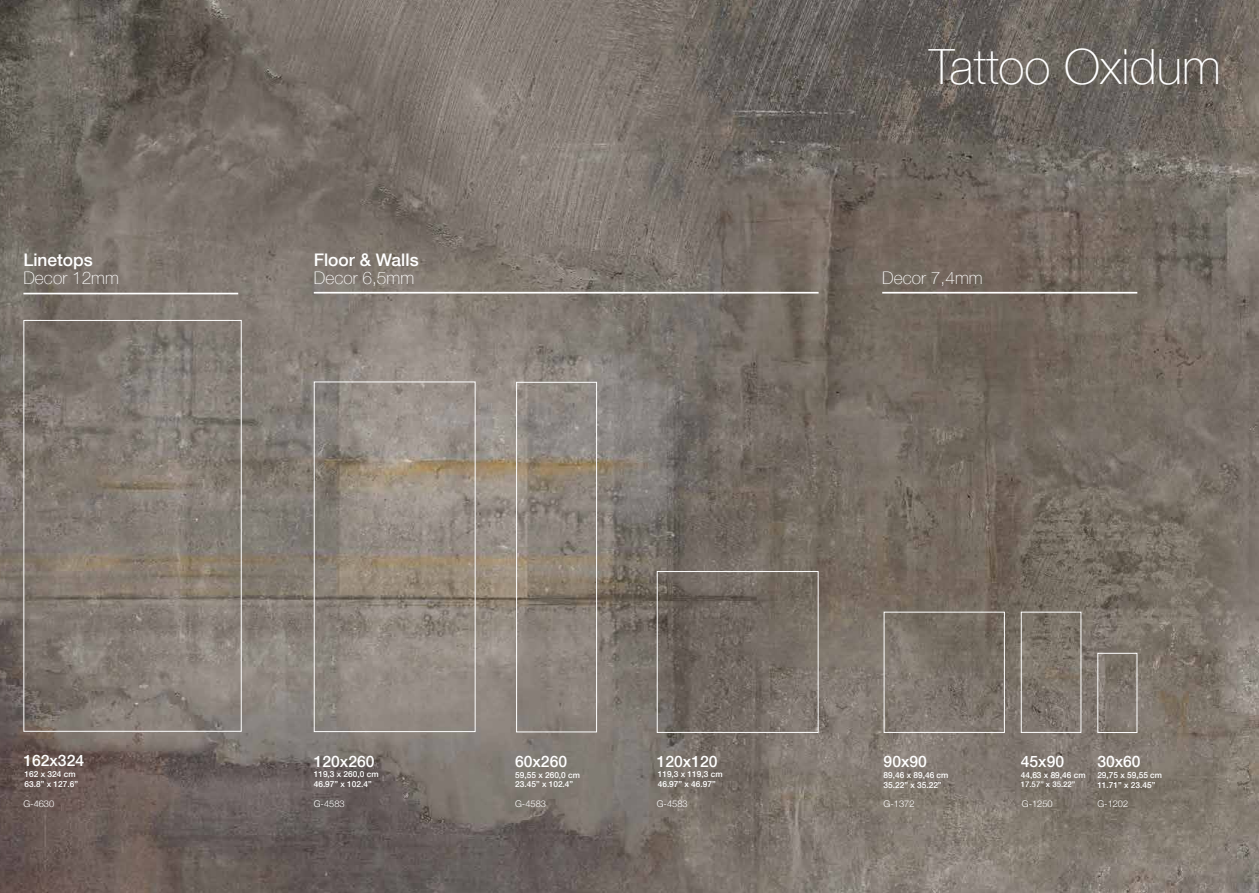
<style>
.page{position:relative;width:1259px;height:893px;background:#fff}
.page>*{position:absolute;margin:0;border:0;box-sizing:border-box;transform-origin:0 0}
.t1{font:100 48.6px "Helvetica Neue";color:#fff}
.t2{font:100 17.4px "Helvetica Neue";color:#fff}
.t3{font:500 17.4px "Helvetica Neue";color:#fff}
.t4{font:500 15.75px "Helvetica Neue";color:#fff}
.t5{font:300 9.3px "Helvetica Neue";color:#fff}
.t6{font:500 8.25px/9.9px "Helvetica Neue";color:#fff}
.t7{font:500 7.8px "Helvetica Neue";color:#fff}
</style>
<div class="page">
<img style="left:0;top:0;width:1259px;height:893px">
<div style="left:23px;top:320px;width:219px;height:412px;border:1px solid #fff"></div>
<div style="left:314px;top:381px;width:161px;height:351px;border:1px solid #fff"></div>
<div style="left:516px;top:382px;width:81px;height:350px;border:1px solid #fff"></div>
<div style="left:657px;top:571px;width:161px;height:162px;border:1px solid #fff"></div>
<hr style="left:23px;top:293px;width:215px;height:1px;background:#fff">
<hr style="left:314px;top:292px;width:504px;height:2px;background:#fff">
<hr style="left:882px;top:292px;width:255px;height:2px;background:#fff">
<div style="left:1020px;top:612px;width:61px;height:121px;border:1px solid #fff"></div>
<div style="left:883px;top:612px;width:122px;height:121px;border:1px solid #fff"></div>
<div style="left:1097px;top:653px;width:40px;height:80px;border:1px solid #fff"></div>
<h1 class="t1" style="left:929px;top:29px;width:293px">Tattoo Oxidum</h1>
<h2 class="t3" style="left:23px;top:249px;width:71px">Linetops</h2>
<h2 class="t3" style="left:314px;top:249px;width:106px">Floor &amp; Walls</h2>
<h2 class="t2" style="left:23px;top:265px;width:97px">Decor 12mm</h2>
<h2 class="t2" style="left:314px;top:264px;width:102px">Decor 6,5mm</h2>
<h2 class="t2" style="left:882px;top:265px;width:102px">Decor 7,4mm</h2>
<h3 class="t4" style="left:23px;top:751px;width:62px">162x324</h3>
<p class="t6" style="left:25px;top:769px;width:55px">162 x 324 cm<br>63.8” x 127.6”</p>
<h3 class="t4" style="left:314px;top:751px;width:62px">120x260</h3>
<p class="t6" style="left:314px;top:769px;width:66px">119,3 x 260,0 cm<br>46.97” x 102.4”</p>
<h3 class="t4" style="left:515px;top:752px;width:54px">60x260</h3>
<p class="t6" style="left:515px;top:769px;width:66px">59,55 x 260,0 cm<br>23.45” x 102.4”</p>
<h3 class="t4" style="left:657px;top:752px;width:62px">120x120</h3>
<p class="t6" style="left:658px;top:769px;width:66px">119,3 x 119,3 cm<br>46.97” x 46.97”</p>
<p class="t5" style="left:23px;top:798px;width:32px">G-4630</p>
<p class="t5" style="left:314px;top:798px;width:32px">G-4583</p>
<p class="t5" style="left:515px;top:798px;width:32px">G-4583</p>
<p class="t5" style="left:657px;top:798px;width:32px">G-4583</p>
<h3 class="t4" style="left:883px;top:752px;width:45px">90x90</h3>
<p class="t6" style="left:883px;top:770px;width:66px">89,46 x 89,46 cm<br>35.22” x 35.22”</p>
<p class="t5" style="left:883px;top:798px;width:32px">G-1372</p>
<h3 class="t4" style="left:1020px;top:752px;width:45px">45x90</h3>
<p class="t6" style="left:1020px;top:770px;width:66px">44,63 x 89,46 cm</p>
<p class="t7" style="left:1020px;top:780px;width:56px">17.57” x 35.22”</p>
<p class="t5" style="left:1021px;top:798px;width:32px">G-1250</p>
<h3 class="t4" style="left:1097px;top:752px;width:45px">30x60</h3>
<p class="t6" style="left:1097px;top:770px;width:66px">29,75 x 59,55 cm<br>11.71” x 23.45”</p>
<p class="t5" style="left:1097px;top:798px;width:32px">G-1202</p>
</div>
